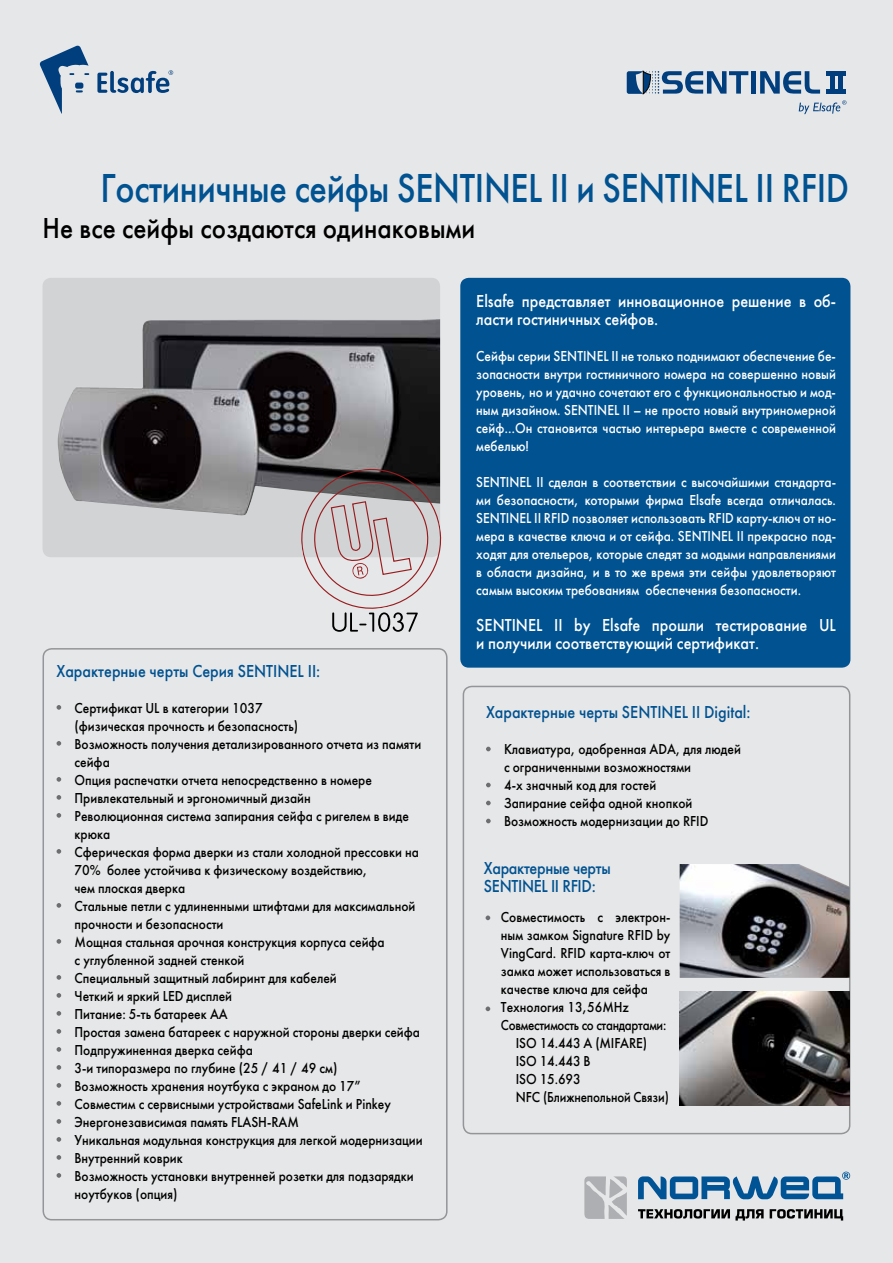
<style>
.page{position:relative;width:893px;height:1263px;background:#e6e7e8}
.page>*{position:absolute;margin:0;border:0;box-sizing:border-box;transform-origin:0 0}
.t1{font:42px "Futura Medium C";letter-spacing:-.01em;color:#005291;scale:.86 1}
.t2{font:30px "Futura Medium C";color:#000;scale:.9 1}
.t3{font:18px/18px "Futura Medium C";color:#fff;scale:.9 1}
.t4{font:18px "Futura Medium C";color:#005291;scale:.9 1}
.t5{font:18px/18px "Futura Medium C";letter-spacing:-.02em;color:#005291;scale:.9 1}
.t6{font:15px/18px "Futura Medium C";color:#000;scale:.9 1}
.t7{font:15px/18px "Futura Medium C";color:#fff;text-align:justify;scale:.9 1}
.t8{font:15px "Futura Medium C";letter-spacing:-.02em;color:#000;scale:.87 1}
</style>
<div class="page">
<div style="left:463px;top:686px;width:387px;height:448px;border:2px solid #939598;border-radius:9px"></div>
<div style="left:43px;top:648px;width:405px;height:572px;border:2px solid #939598;border-radius:9px"></div>
<div style="left:43px;top:278px;width:397px;height:279px;background:#d1d3d4;border-radius:9px"></div>
<img style="left:57px;top:319px;width:383px;height:197px">
<svg style="left:627px;top:71px;width:121px;height:23px"></svg>
<hr style="left:751px;top:71px;width:4px;height:23px;background:#003e7e">
<svg style="left:760px;top:71px;width:60px;height:23px"></svg>
<svg style="left:799px;top:100px;width:47px;height:14px"></svg>
<div style="left:830px;top:71px;width:5px;height:23px;background:#003e7e"></div>
<hr style="left:838px;top:71px;width:4px;height:23px;background:#003e7e">
<hr style="left:826px;top:90px;width:20px;height:4px;background:#003e7e">
<hr style="left:826px;top:71px;width:20px;height:4px;background:#003e7e">
<svg style="left:97px;top:70px;width:76px;height:23px"></svg>
<svg style="left:40px;top:46px;width:49px;height:68px"></svg>
<img style="left:680px;top:991px;width:170px;height:114px">
<img style="left:680px;top:864px;width:170px;height:114px">
<svg style="left:296px;top:464px;width:146px;height:168px"></svg>
<div style="left:460px;top:278px;width:390px;height:390px;background:#005291;border-radius:9px"></div>
<svg style="left:584px;top:1176px;width:43px;height:43px"></svg>
<svg style="left:638px;top:1209px;width:126px;height:11px"></svg>
<svg style="left:770px;top:1209px;width:73px;height:11px"></svg>
<svg style="left:638px;top:1171px;width:212px;height:29px"></svg>
<svg style="left:57px;top:705px;width:4px;height:5px"></svg>
<svg style="left:57px;top:741px;width:4px;height:5px"></svg>
<svg style="left:57px;top:777px;width:4px;height:5px"></svg>
<svg style="left:57px;top:795px;width:4px;height:5px"></svg>
<svg style="left:57px;top:813px;width:4px;height:5px"></svg>
<svg style="left:57px;top:849px;width:4px;height:5px"></svg>
<svg style="left:57px;top:903px;width:4px;height:5px"></svg>
<svg style="left:57px;top:939px;width:4px;height:5px"></svg>
<svg style="left:57px;top:975px;width:4px;height:5px"></svg>
<svg style="left:57px;top:993px;width:4px;height:5px"></svg>
<svg style="left:57px;top:1011px;width:4px;height:5px"></svg>
<svg style="left:57px;top:1029px;width:4px;height:5px"></svg>
<svg style="left:57px;top:1047px;width:4px;height:5px"></svg>
<svg style="left:57px;top:1065px;width:4px;height:5px"></svg>
<svg style="left:57px;top:1083px;width:4px;height:5px"></svg>
<svg style="left:57px;top:1101px;width:4px;height:5px"></svg>
<svg style="left:57px;top:1119px;width:4px;height:5px"></svg>
<svg style="left:57px;top:1137px;width:4px;height:5px"></svg>
<svg style="left:57px;top:1155px;width:4px;height:5px"></svg>
<svg style="left:57px;top:1173px;width:4px;height:5px"></svg>
<svg style="left:486px;top:747px;width:5px;height:4px"></svg>
<svg style="left:486px;top:783px;width:5px;height:4px"></svg>
<svg style="left:486px;top:801px;width:5px;height:4px"></svg>
<svg style="left:486px;top:819px;width:5px;height:4px"></svg>
<svg style="left:486px;top:915px;width:4px;height:5px"></svg>
<svg style="left:486px;top:1006px;width:4px;height:5px"></svg>
<h1 class="t1" style="left:101px;top:164px;width:872px">Гостиничные сейфы SENTINEL II и SENTINEL II RFID</h1>
<h2 class="t2" style="left:43px;top:210px;width:482px">Не все сейфы создаются одинаковыми</h2>
<p class="t3" style="left:476px;top:292px;width:401px">Elsafe представляет инновационное решение в об&shy;ласти гостиничных сейфов.</p>
<p class="t7" style="left:476px;top:347px;width:401px">Сейфы серии SENTINEL II не только поднимают обеспечение бе&shy;зопасности внутри гостиничного номера на совершенно новый уровень, но и удачно сочетают его с функциональностью и мод&shy;ным дизайном. SENTINEL II – не просто новый внутриномерной сейф…Он становится частью интерьера вместе с современной мебелью!</p>
<p class="t7" style="left:476px;top:473px;width:401px">SENTINEL II сделан в соответствии c высочайшими стандарта&shy;ми безопасности, которыми фирма Elsafe всегда отличалась.<br>SENTINEL II RFID позволяет использовать RFID карту-ключ от но&shy;мера в качестве ключа и от сейфа. SENTINEL II прекрасно под&shy;ходят для отельеров, которые следят за модыми направлениями в области дизайна, и в то же время эти сейфы удовлетворяют самым высоким требованиям обеспечения безопасности.</p>
<p class="t3" style="left:476px;top:616px;width:401px">SENTINEL II by Elsafe прошли тестирование UL и получили соответствующий сертификат.</p>
<p class="t4" style="left:57px;top:660px;width:295px">Характерные черты Серия SENTINEL II:</p>
<p class="t6" style="left:75px;top:699px;width:388px">Сертификат UL в категории 1037<br>(физическая прочность и безопасность)<br>Возможность получения детализированного отчета из памяти сейфа<br>Опция распечатки отчета непосредственно в номере Привлекательный и эргономичный дизайн<br>Революционная система запирания сейфа с ригелем в виде крюка<br>Сферическая форма дверки из стали холодной прессовки на 70% более устойчива к физическому воздействию,<br>чем плоская дверка<br>Стальные петли с удлиненными штифтами для максимальной прочности и безопасности<br>Мощная стальная арочная конструкция корпуса сейфа<br>с углубленной задней стенкой<br>Специальный защитный лабиринт для кабелей<br>Четкий и яркий LED дисплей<br>Питание: 5-ть батареек АА<br>Простая замена батареек с наружной стороны дверки сейфа Подпружиненная дверка сейфа<br>3-и типоразмера по глубине (25 / 41 / 49 см)<br>Возможность хранения ноутбука с экраном до 17” Совместим с сервисными устройствами SafeLink и Pinkey Энергонезависимая память FLASH-RAM<br>Уникальная модульная конструкция для легкой модернизации Внутренний коврик<br>Возможность установки внутренней розетки для подзарядки ноутбуков (опция)</p>
<p class="t4" style="left:486px;top:702px;width:295px">Характерные черты SENTINEL II Digital:</p>
<p class="t6" style="left:504px;top:740px;width:265px">Клавиатура, одобренная ADA, для людей с ограниченными возможностями<br>4-х значный код для гостей<br>Запирание сейфа одной кнопкой<br>Возможность модернизации до RFID</p>
<p class="t5" style="left:484px;top:859px;width:142px">Характерные черты<br>SENTINEL II RFID:</p>
<p class="t6" style="left:501px;top:908px;width:190px">Совместимость с электрон-</p>
<p class="t6" style="left:501px;top:926px;width:190px">ным замком Signature RFID by</p>
<p class="t6" style="left:501px;top:944px;width:190px">VingCard. RFID карта-ключ от</p>
<p class="t6" style="left:501px;top:962px;width:190px">замка может использоваться в</p>
<p class="t6" style="left:501px;top:980px;width:165px">качестве ключа для сейфа</p>
<p class="t6" style="left:501px;top:998px;width:144px">Технология 13,56MHz</p>
<p class="t8" style="left:501px;top:1016px;width:192px">Совместимость со стандартами:</p>
<p class="t6" style="left:516px;top:1034px;width:147px">ISO 14.443 A (MIFARE)</p>
<p class="t6" style="left:516px;top:1052px;width:85px">ISO 14.443 B</p>
<p class="t6" style="left:516px;top:1070px;width:74px">ISO 15.693</p>
<p class="t6" style="left:516px;top:1088px;width:171px">NFC (Ближнепольной Связи)</p>
</div>
